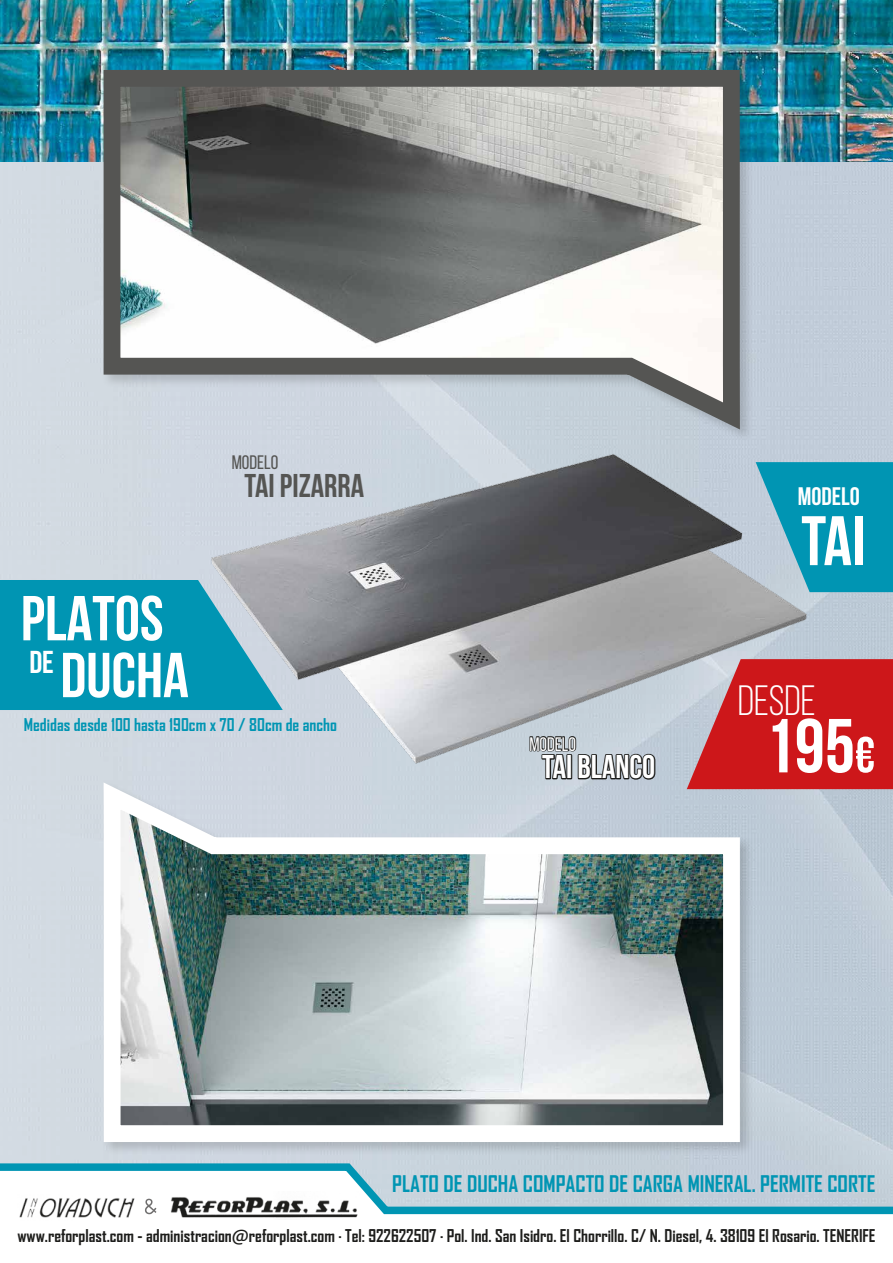
<style>
.page{position:relative;width:893px;height:1263px;background:#fff}
.page>*{position:absolute;margin:0;border:0;box-sizing:border-box;transform-origin:0 0}
.t1{font:700 76.35px "Bebas Neue";color:#fff}
.t2{font:700 69.9px "Bebas Neue";color:#fff}
.t3{font:700 63.3px/56.8px "Bebas Neue";color:#fff}
.t4{font:42.3px "Bebas Neue";color:#fff}
.t5{font:700 32.85px "Bebas Neue";color:#555553}
.t6{font:700 32.85px "Bebas Neue";color:#fff}
.t7{font:700 31.65px "Bebas Neue";color:#fff}
.t8{font:700 25.35px "Bebas Neue";color:#fff}
.t9{font:700 21.9px "Agency FB";color:#0095b3}
.t10{font:19.5px "Bebas Neue";color:#555553}
.t11{font:19.5px "Bebas Neue";color:#fff}
.t12{font:700 16.95px "Agency FB";color:#1d1d1b}
.t13{font:700 16.95px "Agency FB";color:#0095b3}
.s1{font-size:50.55px}
.s2{font-family:"Aller";font-weight:400}
</style>
<div class="page">
<img style="left:0;top:162px;width:893px;height:994px">
<img style="left:184px;top:372px;width:649px;height:397px">
<svg style="left:529px;top:725px;width:127px;height:44px;background:#979fa6"></svg>
<svg style="left:0;top:580px;width:283px;height:130px;background:#1c9cb6"></svg>
<svg style="left:756px;top:462px;width:137px;height:130px;background:#259fba"></svg>
<svg style="left:687px;top:659px;width:206px;height:130px;background:#cb3034"></svg>
<img style="left:0;top:0;width:893px;height:162px">
<svg style="left:95px;top:62px;width:653px;height:381px"></svg>
<div style="left:101px;top:781px;width:653px;height:375px;background:#1d1d1b;opacity:.18"></div>
<img style="left:95px;top:769px;width:653px;height:381px">
<svg style="left:0;top:1156px;width:893px;height:59px"></svg>
<img style="left:18px;top:1195px;width:120px;height:23px">
<img style="left:163px;top:1192px;width:197px;height:26px">
<svg style="left:145px;top:1199px;width:11px;height:15px"></svg>
<p class="t10" style="left:232px;top:452px;width:48px">MODELO</p>
<h3 class="t5" style="left:245px;top:467px;width:121px">TAI PIZARRA</h3>
<h3 class="t3" style="left:61px;top:589px;width:130px;text-indent:-40px">PLATOS<br>DUCHA</h3>
<p class="t13" style="left:24px;top:714px;width:315px">Medidas desde 100 hasta 190cm x 70 / 80cm de ancho</p>
<h3 class="t7" style="left:29px;top:645px;width:26px">DE</h3>
<p class="t11" style="left:529px;top:733px;width:48px">MODELO</p>
<h3 class="t6" style="left:542px;top:749px;width:114px">TAI BLANCO</h3>
<h3 class="t8" style="left:798px;top:482px;width:63px">MODELO</h3>
<h2 class="t2" style="left:801px;top:503px;width:65px">TAI</h2>
<h3 class="t4" style="left:738px;top:678px;width:80px">DESDE</h3>
<h1 class="t1" style="left:764px;top:704px;width:112px">195<span class="s1">€</span></h1>
<p class="t9" style="left:392px;top:1170px;width:306px">Plato de ducha compacto de carga miner</p>
<p class="t9" style="left:734px;top:1170px;width:46px">al. Permite</p>
<p class="t9" style="left:827px;top:1170px;width:31px">corte</p>
<p class="t12" style="left:17px;top:1225px;width:860px">www.reforplast.com - administracion<span class="s2">@</span>reforplast.com · Tel: 922622507 · Pol. Ind. San Isidro. El Chorrillo. C/ N. Diesel, 4. 38109 El Rosario. TENERIFE</p>
</div>
